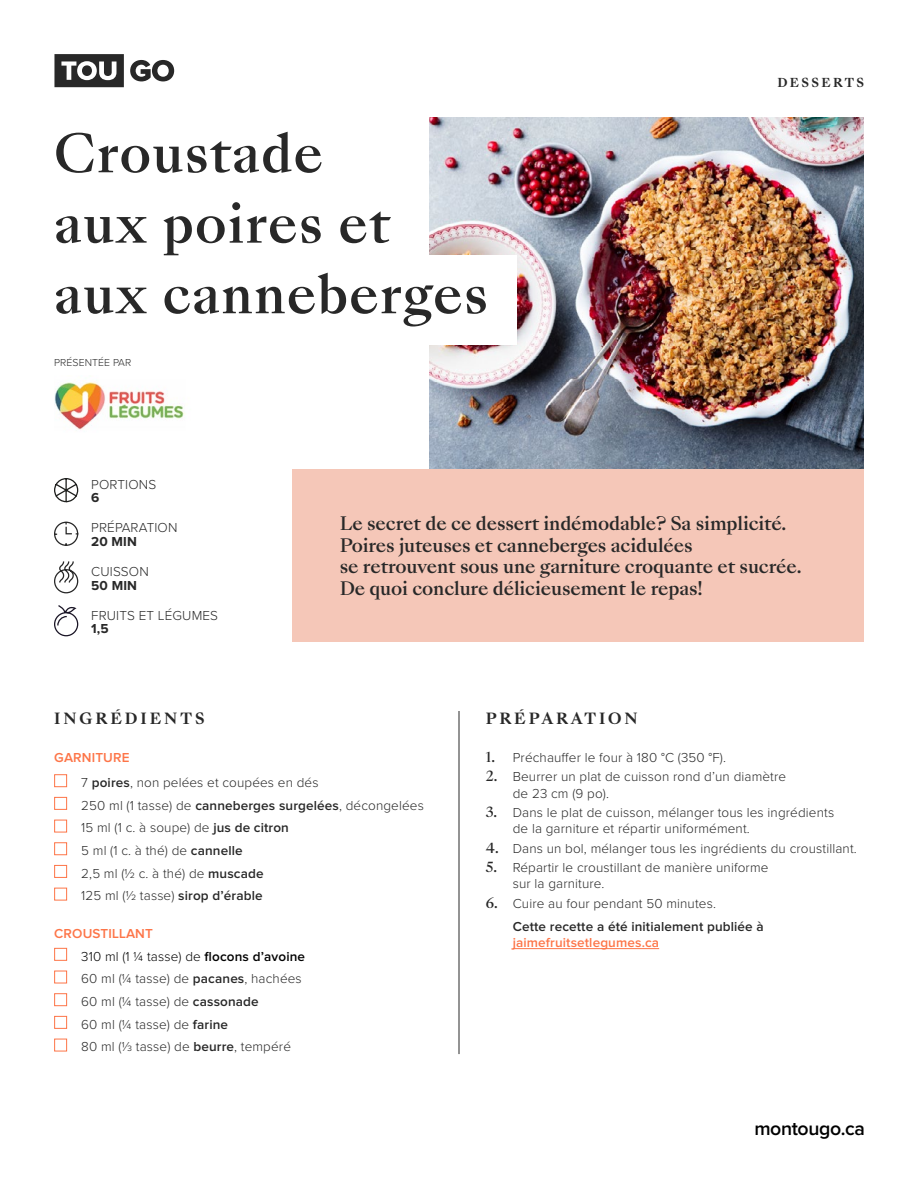
<style>
.page{position:relative;width:918px;height:1188px;background:#fff}
.page>*{position:absolute;margin:0;border:0;box-sizing:border-box;transform-origin:0 0}
.t1{font:500 51px/70.5px "Sang Bleu Kingdom";letter-spacing:.02em;color:#282828}
.t2{font:600 19.5px "Proxima Nova";letter-spacing:-.02em;color:#000}
.t3{font:500 18px/21.6px "Sang Bleu Kingdom";letter-spacing:-.01em;color:#282828}
.t4{font:700 15px "Sang Bleu Kingdom";letter-spacing:.2em;color:#282828}
.t5{font:300 13.5px/22.6px "Proxima Nova";letter-spacing:.01em;color:#282828}
.t6{font:600 13.5px/23px "Proxima Nova";letter-spacing:.01em;color:#282828}
.t7{font:600 13.5px "Proxima Nova";letter-spacing:.01em;color:#fd7548}
.t8{font:700 13.5px "Proxima Nova";letter-spacing:.01em;color:#282828}
.t9{font:700 12px "Sang Bleu Kingdom";letter-spacing:.2em;color:#282828}
.t10{font:300 10.5px "Proxima Nova";letter-spacing:.01em;color:#282828}
.s1{font-weight:600;color:#fd7548}
.s2{font-weight:600}
.s3{color:#000}
.s4{font-weight:600;color:#000}
.s5{font-family:"Sang Bleu Kingdom";font-weight:500}
.s6{font-weight:300}
</style>
<div class="page">
<img style="left:429px;top:117px;width:435px;height:352px">
<div style="left:54px;top:54px;width:70px;height:33px;background:#282828"></div>
<svg style="left:130px;top:60px;width:44px;height:21px"></svg>
<svg style="left:61px;top:61px;width:56px;height:19px"></svg>
<div style="left:292px;top:469px;width:572px;height:173px;background:#f5c7b8"></div>
<hr style="left:513px;top:948px;width:146px;height:1px;background:#fd7548">
<hr style="left:459px;top:711px;width:1px;height:343px;background:#282828">
<img style="left:54px;top:382px;width:131px;height:48px">
<div style="left:54px;top:255px;width:463px;height:90px;background:#fff"></div>
<div style="left:54px;top:774px;width:13px;height:13px;border:1px solid #fd7548"></div>
<div style="left:54px;top:797px;width:13px;height:13px;border:1px solid #fd7548"></div>
<div style="left:54px;top:820px;width:13px;height:12px;border:1px solid #fd7548"></div>
<div style="left:54px;top:842px;width:13px;height:13px;border:1px solid #fd7548"></div>
<div style="left:54px;top:865px;width:13px;height:13px;border:1px solid #fd7548"></div>
<div style="left:54px;top:888px;width:13px;height:12px;border:1px solid #fd7548"></div>
<div style="left:54px;top:948px;width:13px;height:13px;border:1px solid #fd7548"></div>
<div style="left:54px;top:971px;width:13px;height:12px;border:1px solid #fd7548"></div>
<div style="left:54px;top:993px;width:13px;height:13px;border:1px solid #fd7548"></div>
<div style="left:54px;top:1016px;width:13px;height:13px;border:1px solid #fd7548"></div>
<div style="left:54px;top:1039px;width:13px;height:12px;border:1px solid #fd7548"></div>
<svg style="left:54px;top:478px;width:24px;height:24px"></svg>
<svg style="left:54px;top:522px;width:24px;height:24px"></svg>
<svg style="left:54px;top:561px;width:24px;height:32px"></svg>
<svg style="left:54px;top:605px;width:24px;height:31px"></svg>
<h1 class="t1" style="left:54px;top:120px;width:436px">Croustade<br>aux poires et aux canneberges</h1>
<p class="t10" style="left:54px;top:355px;width:79px">PRÉSENTÉE PAR</p>
<p class="t9" style="left:777px;top:74px;width:88px">DESSERTS</p>
<p class="t5" style="left:91px;top:472px;width:67px">PORTIONS</p>
<p class="t8" style="left:91px;top:490px;width:10px">6</p>
<p class="t5" style="left:91px;top:516px;width:88px">PRÉPARATION</p>
<p class="t8" style="left:91px;top:534px;width:47px">20 MIN</p>
<p class="t5" style="left:91px;top:559px;width:59px">CUISSON</p>
<p class="t8" style="left:91px;top:577px;width:47px">50 MIN</p>
<p class="t5" style="left:91px;top:603px;width:128px">FRUITS ET LÉGUMES</p>
<p class="t8" style="left:91px;top:621px;width:19px">1,5</p>
<h3 class="t3" style="left:340px;top:513px;width:463px">Le secret de ce dessert indémodable? Sa simplicité.<br>Poires juteuses et canneberges acidulées<br>se retrouvent sous une garniture croquante et sucrée.<br>De quoi conclure délicieusement le repas!</h3>
<p class="t4" style="left:54px;top:708px;width:152px">INGRÉDIENTS</p>
<p class="t5" style="left:81px;top:744px;width:239px;line-height:25.2px;text-indent:-27px"><span class="s1">GARNITURE<br></span>7 <span class="s2">poires</span>, non pelées et coupées en dés</p>
<p class="t5" style="left:81px;top:793px;width:344px">250 ml (1 tasse) de <span class="s2">canneberges surgelées</span>, décongelées 15 ml (1 c. à soupe) de <span class="s2">jus de citron<br></span>5 ml (1 c. à thé) de <span class="s2">cannelle<br></span>2,5 ml (½ c. à thé) de <span class="s2">muscade<br></span>125 ml (½ tasse) <span class="s2">sirop d’érable</span></p>
<p class="t5" style="left:81px;top:921px;width:225px;text-indent:-27px"><span class="s1">CROUSTILLANT<br></span><span class="s3">310 ml (1 ¼ tasse) de</span> <span class="s4">flocons d’avoine<br></span>60 ml (¼ tasse) de <span class="s2">pacanes</span>, hachées<br>60 ml (¼ tasse) de <span class="s2">cassonade<br></span>60 ml (¼ tasse) de <span class="s2">farine<br></span>80 ml (⅓ tasse) de <span class="s2">beurre</span>, tempéré</p>
<p class="t4" style="left:486px;top:708px;width:153px">PRÉPARATION</p>
<p class="t5" style="left:486px;top:745px;width:242px"><span class="s5">1.</span> Préchauffer le four à 180 °C (350 °F).</p>
<p class="t5" style="left:513px;top:768px;width:275px;line-height:16.2px;text-indent:-27px"><span class="s5">2.</span> Beurrer un plat de cuisson rond d’un diamètre de 23 cm (9 po).</p>
<p class="t5" style="left:513px;top:804px;width:323px;line-height:16.2px;text-indent:-27px"><span class="s5">3.</span> Dans le plat de cuisson, mélanger tous les ingrédients de la garniture et répartir uniformément.</p>
<p class="t5" style="left:486px;top:836px;width:373px"><span class="s5">4.</span> Dans un bol, mélanger tous les ingrédients du croustillant.</p>
<p class="t5" style="left:513px;top:859px;width:257px;line-height:16.2px;text-indent:-27px"><span class="s5">5.</span> Répartir le croustillant de manière uniforme sur la garniture.</p>
<p class="t6" style="left:513px;top:892px;width:253px;text-indent:-27px"><span class="s5">6.</span> <span class="s6">Cuire au four pendant 50 minutes.<br></span>Cette recette a été initialement publiée à</p>
<p class="t7" style="left:513px;top:935px;width:148px">jaimefruitsetlegumes.ca</p>
<h2 class="t2" style="left:754px;top:1117px;width:112px">montougo.ca</h2>
</div>
